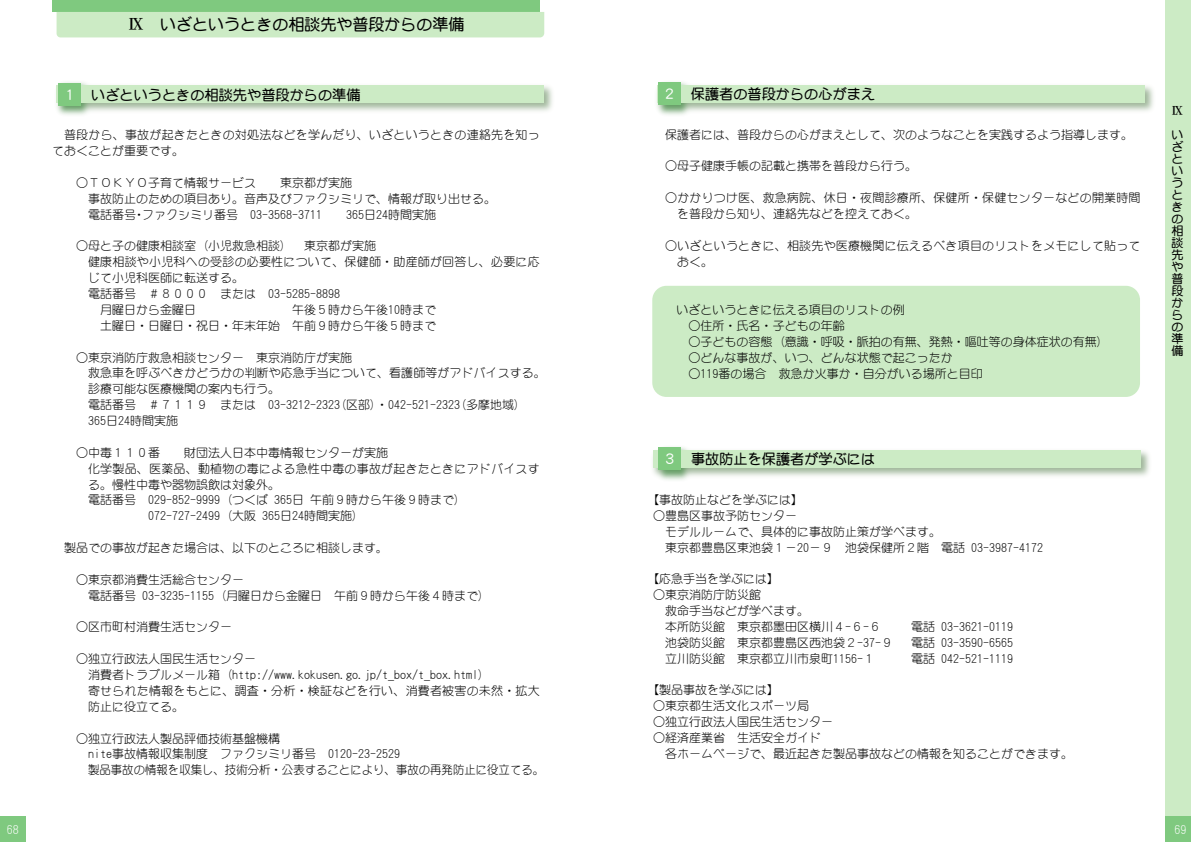
<style>
.page{position:relative;width:1191px;height:842px;background:#fff}
.page>*{position:absolute;margin:0;border:0;box-sizing:border-box;transform-origin:0 0}
.t1{font:16px "DF Maru Gothic Std W7";color:#000}
.t2{font:14.2px "DF Maru Gothic Std W7";color:#000}
.t3{font:12px/15.9px "DF Maru Gothic Std W3";color:#000}
.t4{font:12px/12px "DF Maru Gothic Std W7";color:#000;text-align:justify}
.t5{font:12px "DF Maru Gothic Std W3";color:#fff}
.t6{font:12px "DF Kai Sho Std W7";color:#000}
.s1{font-family:"DF Kai Sho Std W7"}
.s2{color:#fff}
</style>
<div class="page">
<div style="left:1165px;top:0;width:26px;height:842px;background:#ccebc5"></div>
<div style="left:0;top:816px;width:26px;height:26px;background:#7fc97f"></div>
<div style="left:1165px;top:816px;width:26px;height:26px;background:#7fc97f"></div>
<img style="left:56px;top:82px;width:497px;height:33px">
<div style="left:57px;top:86px;width:487px;height:17px;background:#ccebc5"></div>
<div style="left:58px;top:83px;width:22px;height:22px;background:#7fc97f"></div>
<img style="left:656px;top:82px;width:498px;height:33px">
<div style="left:657px;top:85px;width:488px;height:17px;background:#ccebc5"></div>
<div style="left:658px;top:82px;width:23px;height:23px;background:#7fc97f"></div>
<img style="left:652px;top:447px;width:498px;height:33px">
<div style="left:653px;top:450px;width:487px;height:17px;background:#ccebc5"></div>
<div style="left:658px;top:447px;width:23px;height:23px;background:#7fc97f"></div>
<div style="left:52px;top:0;width:488px;height:12px;background:#7fc97f"></div>
<div style="left:56px;top:12px;width:488px;height:25px;background:#ccebc5"></div>
<div style="left:652px;top:286px;width:488px;height:111px;background:#ccebc5;border-radius:14px"></div>
<h1 class="t1" style="left:128px;top:16px;width:337px"><span class="s1">Ⅸ</span> いざというときの相談先や普段からの準備</h1>
<p class="t2" style="left:63px;top:87px;width:299px"><span class="s2">１</span> いざというときの相談先や普段からの準備</p>
<p class="t2" style="left:662px;top:86px;width:214px"><span class="s2">２</span> 保護者の普段からの心がまえ</p>
<p class="t3" style="left:52px;top:127px;width:489px;text-indent:12px">普段から、事故が起きたときの対処法などを学んだり、いざというときの連絡先を知っておくことが重要です。</p>
<p class="t3" style="left:76px;top:174px;width:181px">○ＴＯＫＹＯ子育て情報サービス</p>
<p class="t3" style="left:88px;top:174px;width:409px;text-indent:192px">東京都が実施<br>事故防止のための項目あり。音声及びファクシミリで、情報が取り出せる。電話番号･ファクシミリ番号 03-3568-3711</p>
<p class="t3" style="left:346px;top:206px;width:91px">365日24時間実施</p>
<p class="t3" style="left:76px;top:238px;width:301px">○母と子の健康相談室（小児救急相談） 東京都が実施</p>
<p class="t3" style="left:88px;top:254px;width:453px">健康相談や小児科への受診の必要性について、保健師・助産師が回答し、必要に応</p>
<p class="t3" style="left:88px;top:270px;width:157px">じて小児科医師に転送する。</p>
<p class="t3" style="left:88px;top:286px;width:253px">電話番号 ＃８０００ または 03-5285-8898</p>
<p class="t3" style="left:100px;top:301px;width:97px">月曜日から金曜日</p>
<p class="t3" style="left:100px;top:301px;width:337px;text-align:right">午後５時から午後10時まで<br>土曜日・日曜日・祝日・年末年始 午前９時から午後５時まで</p>
<p class="t3" style="left:88px;top:349px;width:459px;text-indent:-12px">○東京消防庁救急相談センター 東京消防庁が実施<br>救急車を呼ぶべきかどうかの判断や応急手当について、看護師等がアドバイスする。診療可能な医療機関の案内も行う。<br>電話番号 ＃７１１９ または 03-3212-2323(区部)・042-521-2323（多摩地域）<br>365日24時間実施</p>
<p class="t3" style="left:76px;top:444px;width:85px">○中毒１１０番</p>
<p class="t3" style="left:184px;top:444px;width:205px">財団法人日本中毒情報センターが実施</p>
<p class="t3" style="left:88px;top:460px;width:453px">化学製品、医薬品、動植物の毒による急性中毒の事故が起きたときにアドバイスす</p>
<p class="t3" style="left:88px;top:476px;width:193px">る。慢性中毒や器物誤飲は対象外。</p>
<p class="t3" style="left:88px;top:492px;width:379px">電話番号 029-852-9999（つくば 365日午前９時から午後９時まで）</p>
<p class="t3" style="left:148px;top:508px;width:217px">072-727-2499（大阪 365日24時間実施）</p>
<p class="t3" style="left:64px;top:540px;width:319px">製品での事故が起きた場合は、以下のところに相談します｡</p>
<p class="t3" style="left:88px;top:571px;width:403px;text-indent:-12px">○東京都消費生活総合センター<br>電話番号 03-3235-1155（月曜日から金曜日 午前９時から午後４時まで）</p>
<p class="t3" style="left:76px;top:619px;width:157px">○区市町村消費生活センター</p>
<p class="t3" style="left:88px;top:651px;width:453px;text-indent:-12px">○独立行政法人国民生活センター<br>消費者トラブルメール箱（http://www.kokusen.go.jp/t_box/t_box.html）<br>寄せられた情報をもとに、調査・分析・検証などを行い、消費者被害の未然・拡大防止に役立てる。</p>
<p class="t3" style="left:88px;top:730px;width:457px;text-indent:-12px">○独立行政法人製品評価技術基盤機構<br>nite事故情報収集制度 ファクシミリ番号 0120-23-2529<br>製品事故の情報を収集し、技術分析・公表することにより、事故の再発防止に役立てる。</p>
<p class="t3" style="left:665px;top:126px;width:469px">保護者には、普段からの心がまえとして、次のようなことを実践するよう指導します。</p>
<p class="t3" style="left:665px;top:158px;width:253px">○母子健康手帳の記載と携帯を普段から行う。</p>
<p class="t3" style="left:677px;top:190px;width:465px;text-indent:-12px">○かかりつけ医、救急病院、休日・夜間診療所、保健所・保健センターなどの開業時間を普段から知り、連絡先などを控えておく。</p>
<p class="t3" style="left:677px;top:237px;width:465px;text-indent:-12px">○いざというときに、相談先や医療機関に伝えるべき項目のリストをメモにして貼っておく。</p>
<p class="t3" style="left:676px;top:302px;width:229px">いざというときに伝える項目のリストの例</p>
<p class="t3" style="left:688px;top:318px;width:157px">○住所・氏名・子どもの年齢</p>
<p class="t3" style="left:688px;top:334px;width:421px">○子どもの容態（意識・呼吸・脈拍の有無、発熱・嘔吐等の身体症状の有無）</p>
<p class="t3" style="left:688px;top:350px;width:265px">○どんな事故が、いつ、どんな状態で起こったか</p>
<p class="t3" style="left:688px;top:365px;width:295px">○119番の場合 救急か火事か・自分がいる場所と目印</p>
<p class="t2" style="left:662px;top:451px;width:214px"><span class="s2">３</span> 事故防止を保護者が学ぶには</p>
<p class="t3" style="left:647px;top:491px;width:157px">【事故防止などを学ぶには】</p>
<p class="t3" style="left:665px;top:507px;width:379px;text-indent:-12px">○豊島区事故予防センター<br>モデルルームで、具体的に事故防止策が学べます。<br>東京都豊島区東池袋１－20－９ 池袋保健所２階 電話 03-3987-4172</p>
<p class="t3" style="left:647px;top:571px;width:133px">【応急手当を学ぶには】</p>
<p class="t3" style="left:665px;top:587px;width:217px;text-indent:-12px">○東京消防庁防災館<br>救命手当などが学べます。<br>本所防災館 東京都墨田区横川４-６-６</p>
<p class="t3" style="left:911px;top:618px;width:103px">電話 03-3621-0119</p>
<p class="t3" style="left:665px;top:634px;width:229px">池袋防災館 東京都豊島区西池袋２-37-９</p>
<p class="t3" style="left:911px;top:634px;width:103px">電話 03-3590-6565</p>
<p class="t3" style="left:665px;top:650px;width:211px">立川防災館 東京都立川市泉町1156-１</p>
<p class="t3" style="left:911px;top:650px;width:103px">電話 042-521-1119</p>
<p class="t3" style="left:647px;top:682px;width:133px">【製品事故を学ぶには】</p>
<p class="t3" style="left:653px;top:698px;width:157px">○東京都生活文化スポーツ局</p>
<p class="t3" style="left:653px;top:714px;width:181px">○独立行政法人国民生活センター</p>
<p class="t3" style="left:665px;top:729px;width:409px;text-indent:-12px">○経済産業省 生活安全ガイド<br>各ホームページで、最近起きた製品事故などの情報を知ることができます。</p>
<p class="t6" style="left:1171px;top:104px;width:13px">Ⅸ</p>
<p class="t4" style="left:1171px;top:129px;width:13px">いざというときの相談先や普段からの準備</p>
<p class="t5" style="left:7px;top:823px;width:13px">68</p>
<p class="t5" style="left:1174px;top:823px;width:13px">69</p>
</div>
